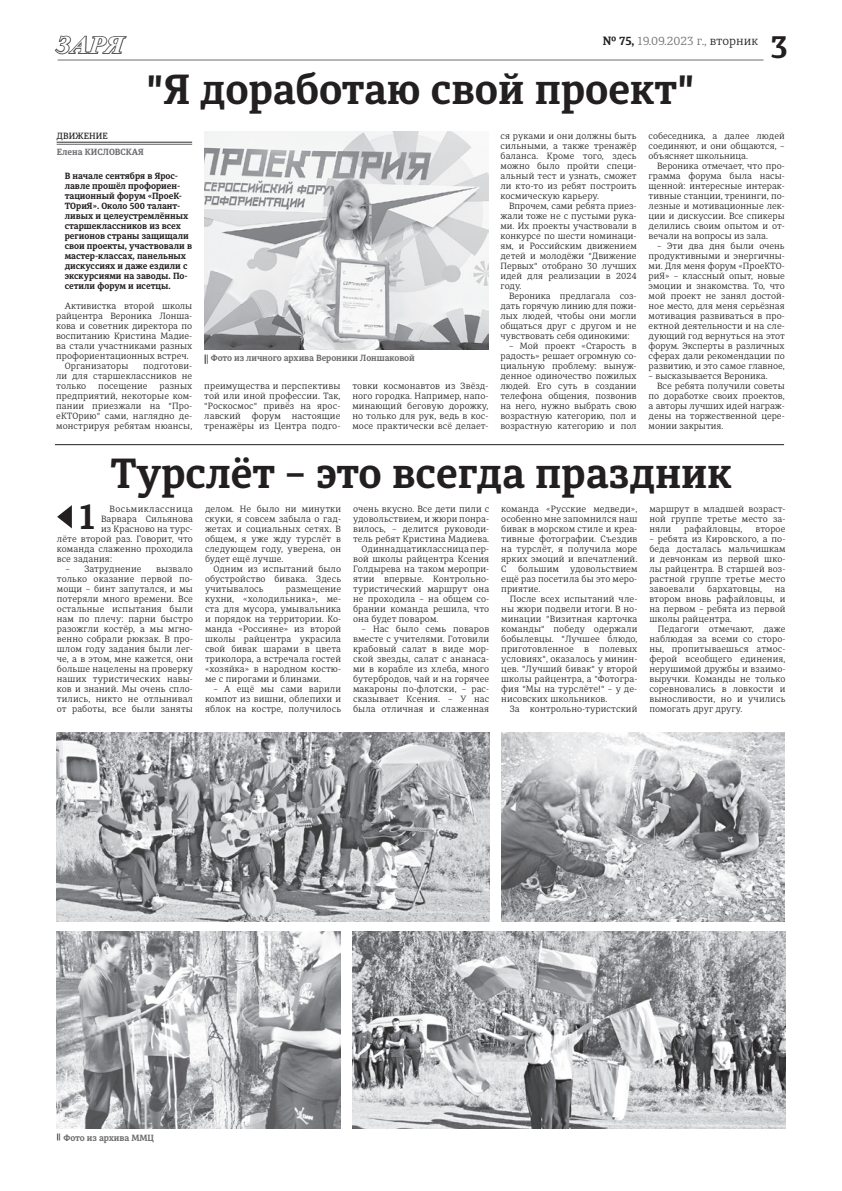
<style>
.page{position:relative;width:842px;height:1191px;background:#fff}
.page>*{position:absolute;margin:0;border:0;box-sizing:border-box;transform-origin:0 0}
.t1{font:700 42px "Diaria Pro";color:#231f20}
.t2{font:700 36px "Diaria Pro";color:#231f20}
.t3{font:700 32px "Diaria Pro";color:#231f20}
.t4{font:italic 700 24px "Times New Roman";color:#fff;scale:1.1 1}
.t5{font:300 12px "Diaria Pro";color:#6c6d70}
.t6{font:300 9px/10px "Diaria Pro";letter-spacing:.01em;color:#231f20;text-align:justify}
.t7{font:700 9px/10px "Diaria Pro";color:#231f20}
.t8{font:700 9px "Diaria Pro";letter-spacing:-.01em;color:#6c6d70}
.t9{font:300 9px "Diaria Pro";letter-spacing:.045em;color:#231f20}
.t10{font:500 9px "Diaria Pro";color:#231f20}
.s1{font-weight:700;color:#231f20}
.s2{color:#231f20}
</style>
<div class="page">
<hr style="left:58px;top:60px;width:705px;height:1px;background:#6c6d70">
<svg style="left:54px;top:35px;width:73px;height:20px"></svg>
<hr style="left:55px;top:444px;width:729px;height:1px;background:#231f20">
<hr style="left:57px;top:142px;width:135px;height:1px;background:#6c6d70">
<hr style="left:57px;top:144px;width:135px;height:1px;background:#6c6d70">
<svg style="left:57px;top:505px;width:15px;height:23px"></svg>
<svg style="left:57px;top:1133px;width:3px;height:7px"></svg>
<img style="left:501px;top:732px;width:284px;height:189px">
<img style="left:352px;top:931px;width:433px;height:197px">
<img style="left:57px;top:732px;width:432px;height:189px">
<img style="left:57px;top:931px;width:283px;height:197px">
<svg style="left:204px;top:354px;width:4px;height:10px"></svg>
<img style="left:204px;top:132px;width:284px;height:218px">
<h3 class="t4" style="left:57px;top:28px;width:62px">ЗАРЯ</h3>
<h3 class="t5" style="left:603px;top:34px;width:157px"><span class="s1">№ 75,</span> 19.09.2023 г., <span class="s2">вторник</span></h3>
<h1 class="t1" style="left:146px;top:63px;width:550px">"Я доработаю свой проект"</h1>
<h3 class="t3" style="left:770px;top:27px;width:19px">3</h3>
<p class="t10" style="left:57px;top:131px;width:53px">движение</p>
<p class="t8" style="left:57px;top:146px;width:35px">Елена кис</p>
<p class="t8" style="left:103px;top:146px;width:14px">ловск</p>
<p class="t8" style="left:132px;top:146px;width:13px">ая</p>
<p class="t7" style="left:65px;top:171px;width:129px">В начале сентября в Ярос&shy;лавле прошёл профориен&shy;тационный форум «ПроеК-<br>ТОриЯ». Около 500 талант&shy;ливых и целеустремлённых старшеклассников из всех регионов страны защищали свои проекты, участвовали в мастер-классах, панельных дискуссиях и даже ездили с экскурсиями на заводы. По&shy;сетили форум и исетцы.</p>
<p class="t6" style="left:65px;top:301px;width:129px">Активистка второй школы</p>
<p class="t6" style="left:56px;top:311px;width:138px">райцентра Вероника Лонша-</p>
<p class="t6" style="left:56px;top:321px;width:138px">кова и советник директора по</p>
<p class="t6" style="left:56px;top:331px;width:138px">воспитанию Кристина Мадие-</p>
<p class="t6" style="left:56px;top:341px;width:138px">ва стали участниками разных</p>
<p class="t6" style="left:56px;top:351px;width:134px">профориентационных встреч.</p>
<p class="t6" style="left:65px;top:361px;width:65px">Организаторы</p>
<p class="t8" style="left:211px;top:352px;width:205px">Фото из личного архива Вероники Лоншаковой</p>
<p class="t6" style="left:56px;top:361px;width:138px;text-indent:87px">подготови&shy;ли для старшеклассников не только</p>
<p class="t6" style="left:56px;top:381px;width:138px;text-indent:103px">разных предприятий, некоторые ком&shy;пании приезжали на "Про&shy;еКТОрию" сами, наглядно де&shy;монстрируя ребятам нюансы,</p>
<p class="t6" style="left:204px;top:381px;width:138px">преимущества и перспективы той или иной профессии. Так, "Роскосмос" привёз на ярос&shy;лавский форум настоящие тренажёры из Центра подго-</p>
<p class="t6" style="left:352px;top:381px;width:138px">товки космонавтов из Звёзд&shy;ного городка. Например, напо&shy;минающий беговую дорожку, но только для рук, ведь в кос&shy;мосе практически всё делает-</p>
<p class="t6" style="left:98px;top:381px;width:51px">посещение</p>
<p class="t6" style="left:500px;top:131px;width:138px">ся руками и они должны быть сильными, а также тренажёр баланса. Кроме того, здесь можно было пройти специ&shy;альный тест и узнать, сможет ли кто-то из ребят построить космическую карьеру.</p>
<p class="t6" style="left:500px;top:201px;width:138px;text-indent:9px">Впрочем, сами ребята приез&shy;жали тоже не с пустыми рука&shy;ми. Их проекты участвовали в конкурсе по шести номинаци&shy;ям, и Российским движением детей и молодёжи "Движение Первых" отобрано 30 лучших идей для реализации в 2024 году.</p>
<p class="t6" style="left:500px;top:291px;width:138px;text-indent:9px">Вероника предлагала соз&shy;дать горячую линию для пожи&shy;лых людей, чтобы они могли общаться друг с другом и не чувствовать себя одинокими:</p>
<p class="t6" style="left:500px;top:341px;width:138px;text-indent:9px">– Мой проект «Старость в радость» решает огромную со&shy;циальную проблему: вынуж&shy;денное одиночество пожилых людей. Его суть в создании телефона общения, позвонив на него, нужно выбрать свою возрастную категорию, пол и возрастную категорию и пол</p>
<p class="t6" style="left:649px;top:131px;width:138px">собеседника, а далее людей соединяют, и они общаются, – объясняет школьница.</p>
<p class="t6" style="left:649px;top:161px;width:138px;text-indent:9px">Вероника отмечает, что про&shy;грамма форума была насы&shy;щенной: интересные интерак&shy;тивные станции, тренинги, по&shy;лезные и мотивационные лек&shy;ции и дискуссии. Все спикеры делились своим опытом и от&shy;вечали на вопросы из зала.</p>
<p class="t6" style="left:649px;top:241px;width:138px;text-indent:9px">– Эти два дня были очень продуктивными и энергичны&shy;ми. Для меня форум «ПроеКТО&shy;риЯ» – классный опыт, новые эмоции и знакомства. То, что мой проект не занял достой&shy;ное место, для меня серьёзная мотивация развиваться в про&shy;ектной деятельности и на сле&shy;дующий год вернуться на этот форум. Эксперты в различных сферах дали рекомендации по развитию, и это самое главное,</p>
<p class="t6" style="left:649px;top:371px;width:121px">– высказывается Вероника.</p>
<p class="t6" style="left:657px;top:381px;width:129px">Все ребята получили советы</p>
<p class="t6" style="left:649px;top:391px;width:138px">по доработке своих проектов,</p>
<p class="t6" style="left:649px;top:401px;width:138px">а авторы лучших идей награж-</p>
<p class="t6" style="left:649px;top:411px;width:138px">дены на торжественной цере-</p>
<p class="t6" style="left:649px;top:421px;width:76px">монии закрытия.</p>
<h1 class="t1" style="left:111px;top:447px;width:623px">Турслёт – это всегда праздник</h1>
<p class="t9" style="left:110px;top:503px;width:85px">Восьмиклассница</p>
<p class="t6" style="left:101px;top:513px;width:93px">Варвара Сильянова</p>
<p class="t6" style="left:101px;top:523px;width:93px">из Красново на турс-</p>
<p class="t6" style="left:57px;top:533px;width:138px">лёте второй раз. Говорит, что</p>
<p class="t6" style="left:57px;top:543px;width:138px">команда слаженно проходила</p>
<p class="t6" style="left:57px;top:553px;width:57px">все задания:</p>
<p class="t6" style="left:65px;top:563px;width:78px">– Затруднение</p>
<h2 class="t2" style="left:79px;top:494px;width:18px">1</h2>
<p class="t6" style="left:205px;top:503px;width:138px">делом. Не было ни минутки скуки, я совсем забыла о гад&shy;жетах и социальных сетях. В общем, я уже жду турслёт в следующем году, уверена, он будет ещё лучше.</p>
<p class="t6" style="left:205px;top:563px;width:138px;text-indent:9px">Одним из испытаний было обустройство бивака. Здесь учитывалось</p>
<p class="t6" style="left:649px;top:503px;width:138px">маршрут в младшей возраст&shy;ной группе третье место за&shy;няли</p>
<p class="t6" style="left:501px;top:503px;width:138px">команда «Русские медведи», особенно мне запомнился наш бивак в морском стиле и креа&shy;тивные фотографии. Съездив на турслёт, я получила море ярких эмоций и впечатлений.<br>С</p>
<p class="t6" style="left:353px;top:503px;width:138px">очень вкусно. Все дети пили с</p>
<p class="t6" style="left:353px;top:513px;width:138px">удовольствием, и жюри понра-</p>
<p class="t6" style="left:353px;top:523px;width:138px">вилось, – делится руководи-</p>
<p class="t6" style="left:353px;top:533px;width:138px">тель ребят Кристина Мадиева.</p>
<p class="t6" style="left:362px;top:543px;width:129px">Одиннадцатиклассница пер-</p>
<p class="t6" style="left:353px;top:553px;width:138px">вой школы райцентра Ксения</p>
<p class="t6" style="left:353px;top:563px;width:138px">Голдырева на таком меропри-</p>
<p class="t6" style="left:353px;top:573px;width:138px">ятии впервые. Контрольно-</p>
<p class="t6" style="left:353px;top:583px;width:138px">туристический маршрут она</p>
<p class="t6" style="left:353px;top:593px;width:138px">не проходила – на общем со-</p>
<p class="t6" style="left:353px;top:603px;width:138px">брании команда решила, что</p>
<p class="t6" style="left:353px;top:613px;width:87px">она будет поваром.</p>
<p class="t6" style="left:353px;top:623px;width:138px;text-indent:9px">– Нас было семь поваров вместе с учителями. Готовили крабовый салат в виде мор&shy;ской звезды, салат с ананаса&shy;ми в корабле из хлеба, много бутербродов, чай и на горячее макароны по-флотски, – рас&shy;сказывает Ксения. – У нас была отличная и слаженная</p>
<p class="t6" style="left:684px;top:523px;width:60px">рафайловцы,</p>
<p class="t6" style="left:755px;top:523px;width:31px">второе</p>
<p class="t6" style="left:649px;top:533px;width:138px">– ребята из Кировского, а по&shy;беда досталась мальчишкам и девчонкам из первой шко&shy;лы райцентра. В старшей воз&shy;растной группе третье место завоевали</p>
<p class="t6" style="left:501px;top:563px;width:138px;text-indent:17px">большим удовольствием ещё раз посетила бы это меро&shy;приятие.</p>
<p class="t6" style="left:501px;top:593px;width:138px;text-indent:9px">После всех испытаний чле&shy;ны жюри подвели итоги. В но&shy;минации "Визитная карточка команды" победу одержали бобылевцы. "Лучшее блюдо, приготовленное в полевых условиях", оказалось у минин&shy;цев. "Лучший бивак" у второй школы райцентра, а "Фотогра&shy;фия "Мы на турслёте!" – у де&shy;нисовских школьников.</p>
<p class="t6" style="left:510px;top:703px;width:129px">За контрольно-туристский</p>
<p class="t6" style="left:57px;top:563px;width:138px;text-indent:99px">вызвало только оказание первой по&shy;мощи – бинт запутался, и мы потеряли много времени. Все остальные испытания были нам по плечу: парни быстро разожгли костёр, а мы мгно&shy;венно собрали рюкзак. В про&shy;шлом году задания были лег&shy;че, а в этом, мне кажется, они больше нацелены на проверку наших туристических навы&shy;ков и знаний. Мы очень спло&shy;тились, никто не отлынивал от работы, все были заняты</p>
<p class="t6" style="left:707px;top:583px;width:56px">бархатовцы,</p>
<p class="t6" style="left:649px;top:583px;width:138px;text-indent:125px">на втором вновь рафайловцы, и на первом – ребята из первой школы райцентра.</p>
<p class="t6" style="left:649px;top:623px;width:138px;text-indent:9px">Педагоги отмечают, даже наблюдая за всеми со сторо&shy;ны, пропитываешься атмос&shy;ферой всеобщего единения, нерушимой дружбы и взаимо&shy;выручки. Команды не только соревновались в ловкости и выносливости, но и учились помогать друг другу.</p>
<p class="t6" style="left:205px;top:583px;width:138px;text-indent:81px">размещение кухни, «холодильника», ме&shy;ста для мусора, умывальника и порядок на территории. Ко&shy;манда «Россияне» из второй школы райцентра украсила свой бивак шарами в цвета триколора, а встречала гостей «хозяйка» в народном костю&shy;ме с пирогами и блинами.</p>
<p class="t6" style="left:205px;top:683px;width:138px;text-indent:9px">– А ещё мы сами варили компот из вишни, облепихи и яблок на костре, получилось</p>
<p class="t8" style="left:64px;top:1131px;width:92px">Фото из архива ММЦ</p>
</div>
